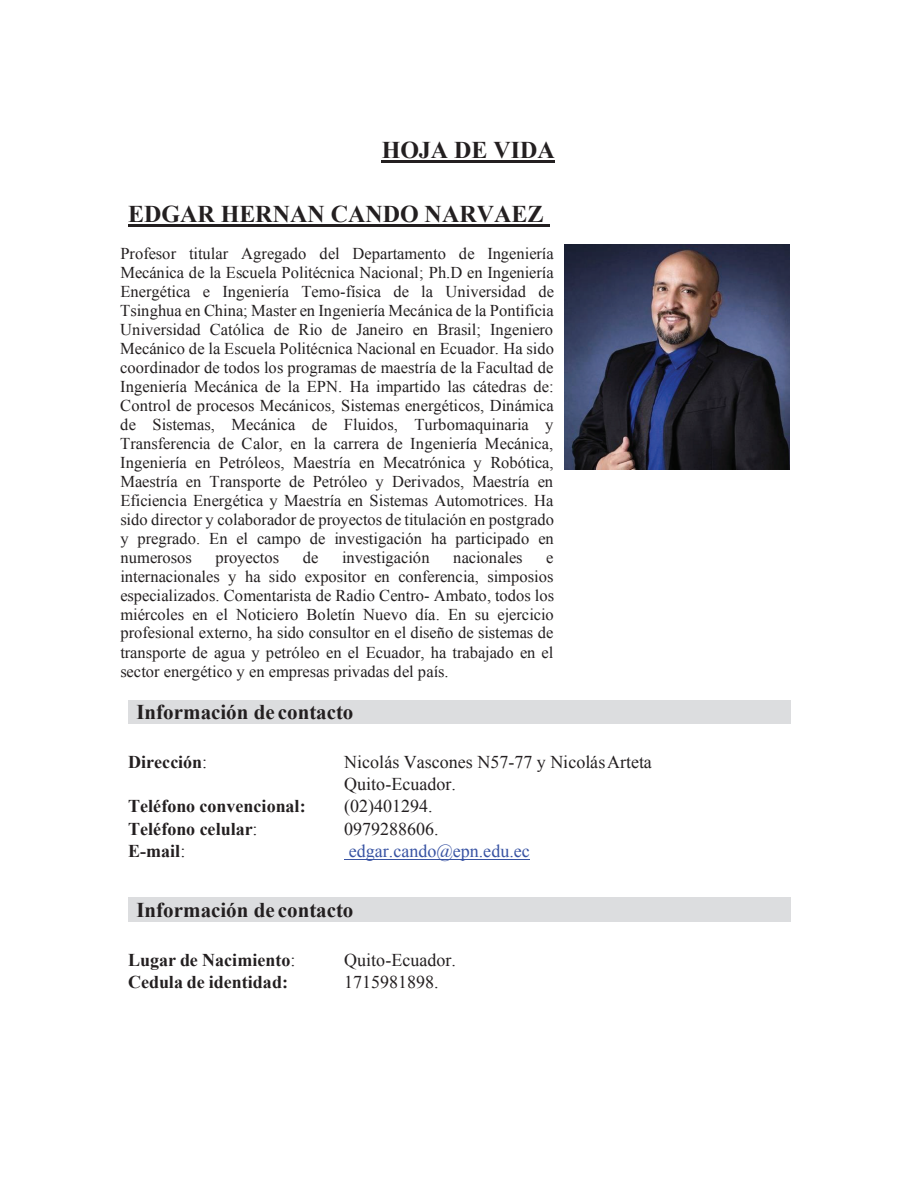
<style>
.page{position:relative;width:918px;height:1188px;background:#fff}
.page>*{position:absolute;margin:0;border:0;box-sizing:border-box;transform-origin:0 0}
.t1{font:700 24px "Times New Roman";color:#231f20}
.t2{font:700 21px "Times New Roman";color:#231f20}
.t3{font:18px/22.5px "Times New Roman";color:#231f20}
.t4{font:700 18px "Times New Roman";color:#231f20}
.t5{font:18px "Times New Roman";color:#3853a3}
.t6{font:16.5px/19px "Times New Roman";letter-spacing:-.005em;color:#231f20;text-align:justify}
.s1{font-weight:400}
</style>
<div class="page">
<hr style="left:382px;top:161px;width:173px;height:2px;background:#231f20">
<hr style="left:128px;top:224px;width:422px;height:3px;background:#231f20">
<div style="left:128px;top:700px;width:663px;height:24px;background:#dcdddf"></div>
<hr style="left:344px;top:859px;width:186px;height:1px;background:#3853a3">
<div style="left:128px;top:897px;width:663px;height:25px;background:#dcdddf"></div>
<img style="left:565px;top:245px;width:225px;height:225px">
<h1 class="t1" style="left:382px;top:133px;width:175px">HOJA DE VIDA</h1>
<h1 class="t1" style="left:128px;top:197px;width:417px">EDGAR HERNAN CANDO NARVAEZ</h1>
<p class="t6" style="left:120px;top:244px;width:435px">Profesor titular Agregado del Departamento de Ingeniería Mecánica de la Escuela Politécnica Nacional; Ph.D en Ingeniería Energética e Ingeniería Temo-física de la Universidad de Tsinghua en China; Master en Ingeniería Mecánica de la Pontificia Universidad Católica de Rio de Janeiro en Brasil; Ingeniero Mecánico de la Escuela Politécnica Nacional en Ecuador. Ha sido coordinador de todos los programas de maestría de la Facultad de Ingeniería Mecánica de la EPN. Ha impartido las cátedras de:<br>Control de procesos Mecánicos, Sistemas energéticos, Dinámica de Sistemas, Mecánica de Fluidos, Turbomaquinaria y Transferencia de Calor, en la carrera de Ingeniería Mecánica, Ingeniería en Petróleos, Maestría en Mecatrónica y Robótica, Maestría en Transporte de Petróleo y Derivados, Maestría en Eficiencia Energética y Maestría en Sistemas Automotrices. Ha sido director y colaborador de proyectos de titulación en postgrado y pregrado. En el campo de investigación ha participado en numerosos</p>
<p class="t6" style="left:215px;top:547px;width:65px">proyectos</p>
<p class="t6" style="left:303px;top:547px;width:17px">de</p>
<p class="t6" style="left:342px;top:547px;width:89px">investigación</p>
<p class="t6" style="left:453px;top:547px;width:71px">nacionales</p>
<p class="t6" style="left:120px;top:547px;width:435px;text-indent:426px">e internacionales y ha sido expositor en conferencia, simposios especializados. Comentarista de Radio Centro- Ambato, todos los miércoles en el Noticiero Boletín Nuevo día. En su ejercicio profesional externo, ha sido consultor en el diseño de sistemas de transporte de agua y petróleo en el Ecuador, ha trabajado en el sector energético y en empresas privadas del país.</p>
<p class="t2" style="left:137px;top:698px;width:218px">Información de contacto</p>
<p class="t4" style="left:128px;top:749px;width:81px">Dirección<span class="s1">:</span></p>
<p class="t3" style="left:344px;top:750px;width:309px">Nicolás Vascones N57-77 y NicolásArteta<br>Quito-Ecuador.</p>
<p class="t4" style="left:128px;top:794px;width:179px">Teléfono convencional:</p>
<p class="t3" style="left:344px;top:795px;width:90px">(02)401294.</p>
<p class="t4" style="left:128px;top:816px;width:131px">Teléfono celular<span class="s1">:</span></p>
<p class="t3" style="left:344px;top:817px;width:96px">0979288606.</p>
<p class="t4" style="left:128px;top:839px;width:59px">E-mail<span class="s1">:</span></p>
<p class="t5" style="left:349px;top:839px;width:182px">edgar.cando@epn.edu.ec</p>
<p class="t2" style="left:137px;top:895px;width:218px">Información de contacto</p>
<p class="t4" style="left:128px;top:947px;width:169px">Lugar de Nacimiento<span class="s1">:</span></p>
<p class="t3" style="left:344px;top:948px;width:113px">Quito-Ecuador.</p>
<p class="t4" style="left:128px;top:970px;width:161px">Cedula de identidad:</p>
<p class="t3" style="left:344px;top:971px;width:96px">1715981898.</p>
</div>
